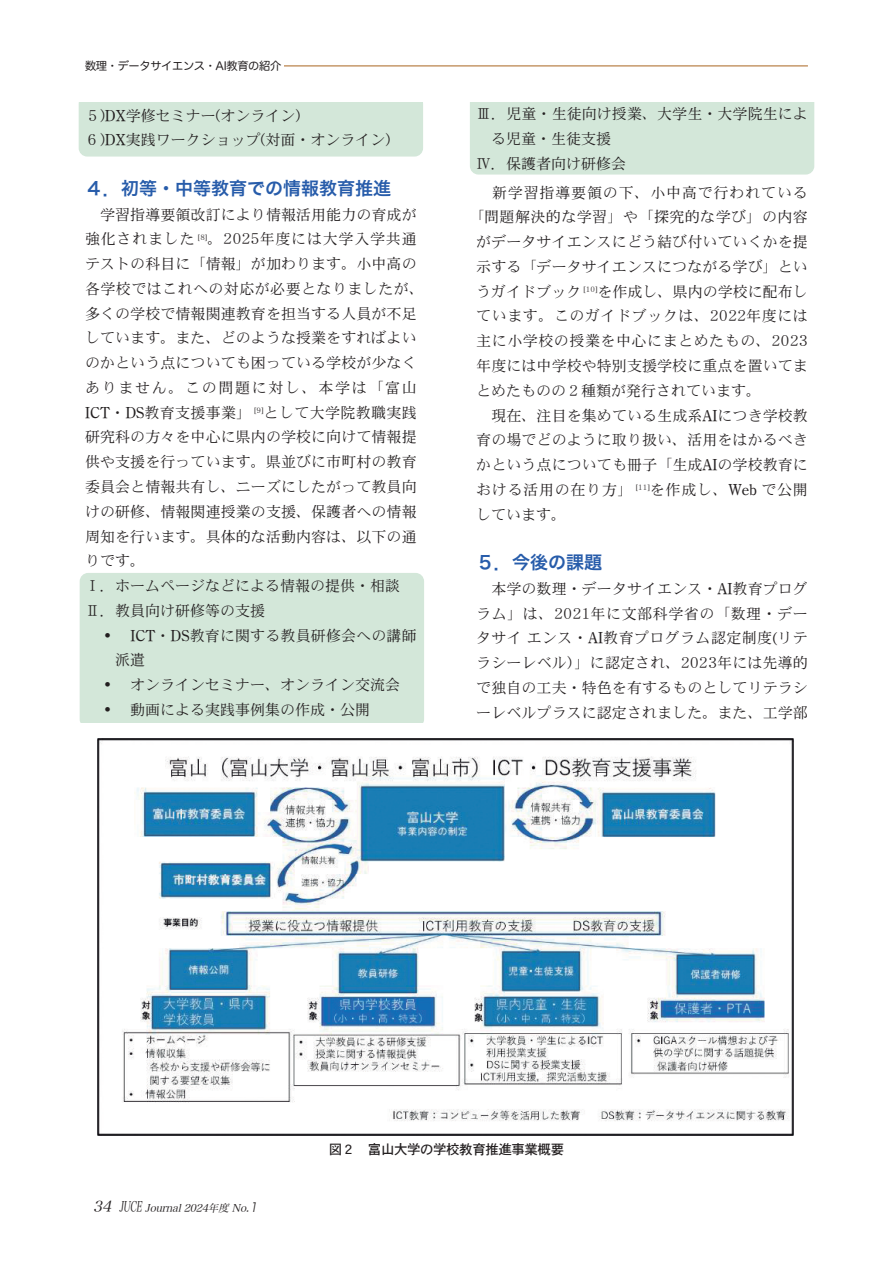
<style>
.page{position:relative;width:893px;height:1263px;background:#fff}
.page>*{position:absolute;margin:0;border:0;box-sizing:border-box;transform-origin:0 0}
.t1{font:18px "Hira Kaku Pro W6";color:#275caa}
.t2{font:15px/24.8px "DFHS Mincho W3 MP RKSJ H";letter-spacing:.005em;color:#231f20}
.t3{font:15px "DFHS Mincho W3 MP RKSJ H";letter-spacing:.05em;color:#231f20}
.t4{font:15px "DFHS Mincho W3 MP RKSJ H";letter-spacing:.04em;color:#231f20}
.t5{font:15px "DFHS Mincho W3 MP RKSJ H";letter-spacing:.035em;color:#231f20}
.t6{font:15px "DFHS Mincho W3 MP RKSJ H";letter-spacing:.03em;color:#231f20}
.t7{font:15px "DFHS Mincho W3 MP RKSJ H";letter-spacing:.055em;color:#231f20}
.t8{font:13.5px "Heisei Kaku Gothic W5";letter-spacing:-.035em;color:#231f20}
.t9{font:11.25px "Hira Maru Pro W4";letter-spacing:-.035em;color:#231f20}
.t10{font:italic 10.5px "Hira Min Pro W3";color:#231f20}
.s1{font-family:"Century Oldstyle Roman"}
.s2{font-family:"Hira Kaku Std W8"}
.s3{font-size:15px}
.s4{font-style:normal;font-size:14.4px}
.s5{font-family:"Hira Kaku Pro W3";font-size:12.6px}
</style>
<div class="page">
<div style="left:470px;top:94px;width:344px;height:81px;background:#d3e7d9;border-radius:9px"></div>
<div style="left:80px;top:573px;width:344px;height:155px;background:#d3e7d9;border-radius:9px"></div>
<div style="left:79px;top:95px;width:344px;height:62px;background:#d3e7d9;border-radius:9px"></div>
<hr style="left:85px;top:66px;width:723px;height:1px;background:#a96520">
<div style="left:85px;top:60px;width:198px;height:14px;background:#fff"></div>
<img style="left:98px;top:739px;width:696px;height:397px">
<div style="left:74px;top:89px;width:382px;height:13px;background:#fff"></div>
<div style="left:60px;top:723px;width:381px;height:11px;background:#fff"></div>
<div style="left:466px;top:89px;width:381px;height:13px;background:#fff"></div>
<p class="t9" style="left:85px;top:56px;width:198px">数理・データサイエンス・AI教育の紹介</p>
<p class="t2" style="left:85px;top:103px;width:307px">５)<span class="s1">DX</span>学修セミナー(オンライン)<br>６)<span class="s1">DX</span>実践ワークショップ(対面・オンライン)</p>
<p class="t1" style="left:85px;top:172px;width:307px">４．初等・中等教育での情報教育推進</p>
<p class="t2" style="left:85px;top:202px;width:341px;text-indent:15px">学習指導要領改訂により情報活用能力の育成が強化されました <sup>[</sup><sup>8</sup><sup>]</sup>。2025年度には大学入学共通テストの科目に「情報」が加わります。小中高の各学校ではこれへの対応が必要となりましたが、多くの学校で情報関連教育を担当する人員が不足しています。また、どのような授業をすればよいのかという点についても困っている学校が少なくありません。この問題に対し、本学は「富山<br><span class="s1">ICT</span>・<span class="s1">DS</span>教育支援事業」 <sup>[</sup><sup>9</sup><sup>]</sup>として大学院教職実践研究科の方々を中心に県内の学校に向けて情報提供や支援を行っています。県並びに市町村の教育委員会と情報共有し、ニーズにしたがって教員向けの研修、情報関連授業の支援、保護者への情報周知を行います。具体的な活動内容は、以下の通りです。<br>Ⅰ．ホームページなどによる情報の提供・相談<br>Ⅱ．教員向け研修等の支援</p>
<p class="t2" style="left:100px;top:623px;width:318px"><span class="s2">・</span> <span class="s1">ICT</span>・<span class="s1">DS</span>教育に関する教員研修会への講師</p>
<p class="t2" style="left:115px;top:647px;width:31px">派遣</p>
<p class="t2" style="left:100px;top:672px;width:301px"><span class="s2">・</span> オンラインセミナー、オンライン交流会</p>
<p class="t2" style="left:100px;top:697px;width:271px"><span class="s2">・</span> 動画による実践事例集の作成・公開</p>
<p class="t2" style="left:476px;top:101px;width:333px">Ⅲ．児童・生徒向け授業、大学生・大学院生によ</p>
<p class="t2" style="left:491px;top:126px;width:121px">る児童・生徒支援</p>
<p class="t2" style="left:476px;top:151px;width:151px">Ⅳ．保護者向け研修会</p>
<p class="t7" style="left:492px;top:185px;width:317px">新学習指導要領の下、小中高で行われている</p>
<p class="t6" style="left:469px;top:210px;width:340px">「問題解決的な学習」や「探究的な学び」の内容</p>
<p class="t2" style="left:476px;top:229px;width:333px">がデータサイエンスにどう結び付いていくかを提</p>
<p class="t2" style="left:476px;top:254px;width:333px">示する「データサイエンスにつながる学び」とい</p>
<p class="t2" style="left:476px;top:279px;width:333px">うガイドブック <sup>[</sup><sup>10</sup><sup>]</sup>を作成し、県内の学校に配布し</p>
<p class="t4" style="left:476px;top:309px;width:333px">ています。このガイドブックは、2022年度には</p>
<p class="t5" style="left:476px;top:333px;width:333px">主に小学校の授業を中心にまとめたもの、2023</p>
<p class="t2" style="left:476px;top:353px;width:333px">年度には中学校や特別支援学校に重点を置いてま</p>
<p class="t2" style="left:476px;top:378px;width:287px">とめたものの２種類が発行されています。</p>
<p class="t2" style="left:491px;top:403px;width:318px">現在、注目を集めている生成系<span class="s1">AI</span>につき学校教</p>
<p class="t2" style="left:476px;top:427px;width:333px">育の場でどのように取り扱い、活用をはかるべき</p>
<p class="t2" style="left:476px;top:452px;width:333px">かという点についても冊子「生成<span class="s1">AI</span>の学校教育に</p>
<p class="t3" style="left:476px;top:482px;width:333px">おける活用の在り方」 <sup>[</sup><sup>11</sup><sup>]</sup>を作成し、<span class="s1">Web</span> で公開</p>
<p class="t2" style="left:476px;top:502px;width:91px">しています。</p>
<p class="t1" style="left:476px;top:546px;width:127px">５．今後の課題</p>
<p class="t2" style="left:476px;top:576px;width:333px;text-align:justify;text-indent:15px">本学の数理・データサイエンス・<span class="s1">AI</span>教育プログラム」は、2021年に文部科学省の「数理・データサイエンス・<span class="s1">AI</span>教育プログラム認定制度<span class="s1">(</span>リテラシーレベル）」に認定され、2023年には先導的で独自の工夫・特色を有するものとしてリテラシーレベルプラスに認定されました。また、工学部</p>
<p class="t10" style="left:93px;top:1199px;width:169px"><span class="s3">34</span> <span class="s4">JUCE</span> Journal 2024年度 No.<span class="s5">1</span></p>
<p class="t8" style="left:329px;top:1142px;width:237px">図２ 富山大学の学校教育推進事業概要</p>
</div>
